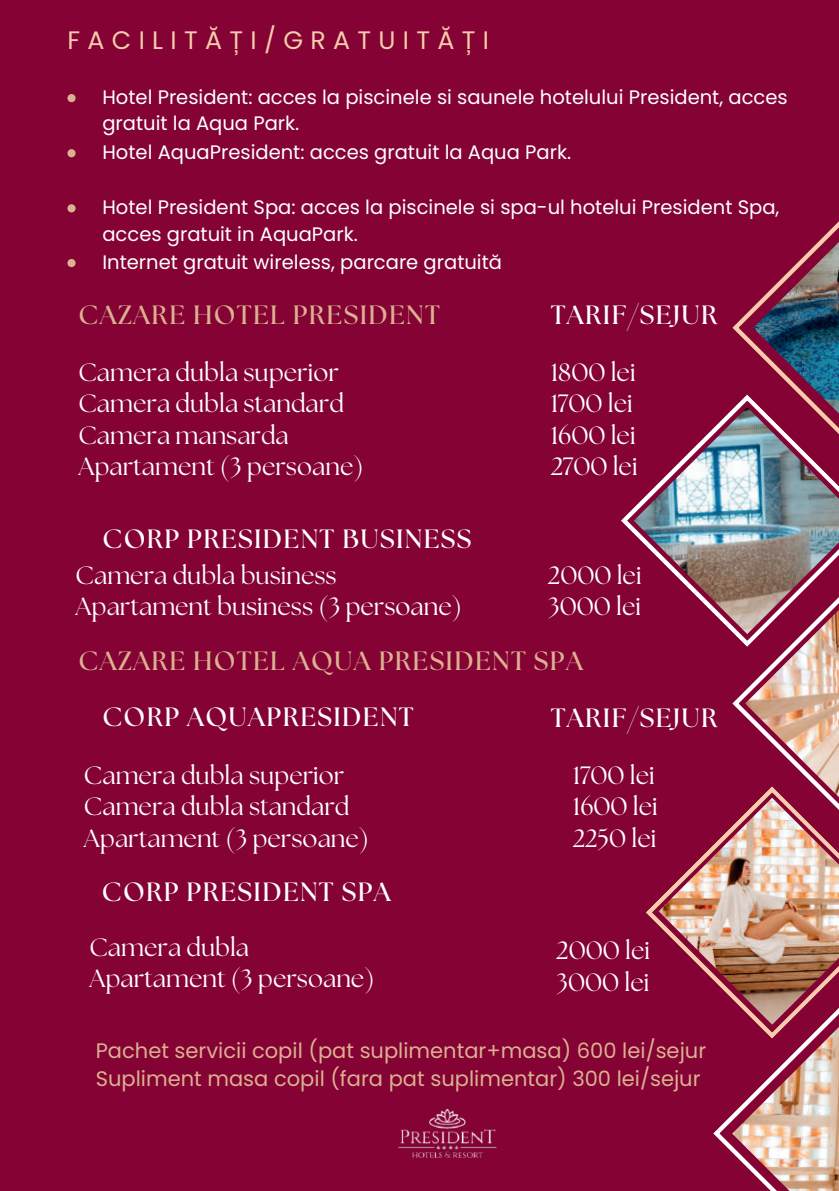
<style>
.page{position:relative;width:839px;height:1191px;background:#fff}
.page>*{position:absolute;margin:0;border:0;box-sizing:border-box;transform-origin:0 0}
.t1{font:700 26.4px "The Seasons";letter-spacing:.05em;color:#fff}
.t2{font:700 26.4px "The Seasons";letter-spacing:.05em;color:#dbb190}
.t3{font:25.2px "Poppins";letter-spacing:.29em;color:#f6ccaa}
.t4{font:25px/31.6px "The Seasons";color:#fff}
.t5{font:21px/28.6px "Poppins";color:#dbb190}
.t6{font:19.6px/26.4px "Poppins";color:#fff}
</style>
<div class="page">
<div style="left:0;top:0;width:838px;height:1191px;background:#840234"></div>
<div style="left:67px;top:94px;width:9px;height:8px;background:#dbb190;border-radius:50%"></div>
<div style="left:67px;top:149px;width:9px;height:8px;background:#dbb190;border-radius:50%"></div>
<div style="left:67px;top:204px;width:9px;height:8px;background:#dbb190;border-radius:50%"></div>
<div style="left:67px;top:259px;width:9px;height:8px;background:#dbb190;border-radius:50%"></div>
<svg style="left:732px;top:691px;width:13px;height:25px"></svg>
<svg style="left:732px;top:307px;width:21px;height:100px"></svg>
<svg style="left:713px;top:1115px;width:19px;height:37px"></svg>
<img style="left:633px;top:407px;width:205px;height:227px">
<img style="left:658px;top:813px;width:180px;height:207px">
<img style="left:753px;top:222px;width:85px;height:219px">
<img style="left:732px;top:1020px;width:106px;height:171px">
<img style="left:745px;top:590px;width:93px;height:227px">
<img style="left:398px;top:1108px;width:98px;height:50px">
<p class="t3" style="left:67px;top:25px;width:423px">FACILITĂȚI/GRATUITĂȚI</p>
<p class="t6" style="left:102px;top:84px;width:686px">Hotel President: acces la piscinele si saunele hotelului President, acces gratuit la Aqua Park.</p>
<p class="t6" style="left:102px;top:139px;width:470px">Hotel AquaPresident: acces gratuit la Aqua Park.</p>
<p class="t6" style="left:102px;top:194px;width:678px">Hotel President Spa: acces la piscinele si spa-ul hotelui President Spa, acces gratuit in AquaPark.</p>
<p class="t6" style="left:102px;top:249px;width:401px">Internet gratuit wireless, parcare gratuită</p>
<p class="t2" style="left:78px;top:297px;width:363px">CAZARE HOTEL PRESIDENT</p>
<p class="t1" style="left:550px;top:297px;width:168px">TARIF/SEJUR</p>
<p class="t4" style="left:550px;top:356px;width:88px">1800 lei<br>1700 lei<br>1600 lei<br>2700 lei</p>
<p class="t4" style="left:78px;top:356px;width:286px">Camera dubla superior<br>Camera dubla standard<br>Camera mansarda<br>Apartament (3 persoane)</p>
<p class="t1" style="left:102px;top:521px;width:370px">CORP PRESIDENT BUSINESS</p>
<p class="t4" style="left:76px;top:559px;width:388px">Camera dubla business<br>Apartament business (3 persoane)</p>
<p class="t4" style="left:548px;top:559px;width:95px">2000 lei<br>3000 lei</p>
<p class="t2" style="left:78px;top:643px;width:506px">CAZARE HOTEL AQUA PRESIDENT SPA</p>
<p class="t1" style="left:550px;top:700px;width:168px">TARIF/SEJUR</p>
<p class="t4" style="left:572px;top:759px;width:86px;text-align:justify">1700 lei 1600 lei 2250 lei</p>
<p class="t1" style="left:102px;top:699px;width:313px">CORP AQUAPRESIDENT</p>
<p class="t4" style="left:84px;top:759px;width:286px">Camera dubla superior<br>Camera dubla standard<br>Apartament (3 persoane)</p>
<p class="t1" style="left:102px;top:875px;width:290px">CORP PRESIDENT SPA</p>
<p class="t4" style="left:89px;top:931px;width:286px">Camera dubla<br>Apartament (3 persoane)</p>
<p class="t4" style="left:556px;top:935px;width:95px">2000 lei<br>3000 lei</p>
<p class="t5" style="left:96px;top:1036px;width:612px">Pachet servicii copil (pat suplimentar+masa) 600 lei/sejur<br>Supliment masa copil (fara pat suplimentar) 300 lei/sejur</p>
</div>
